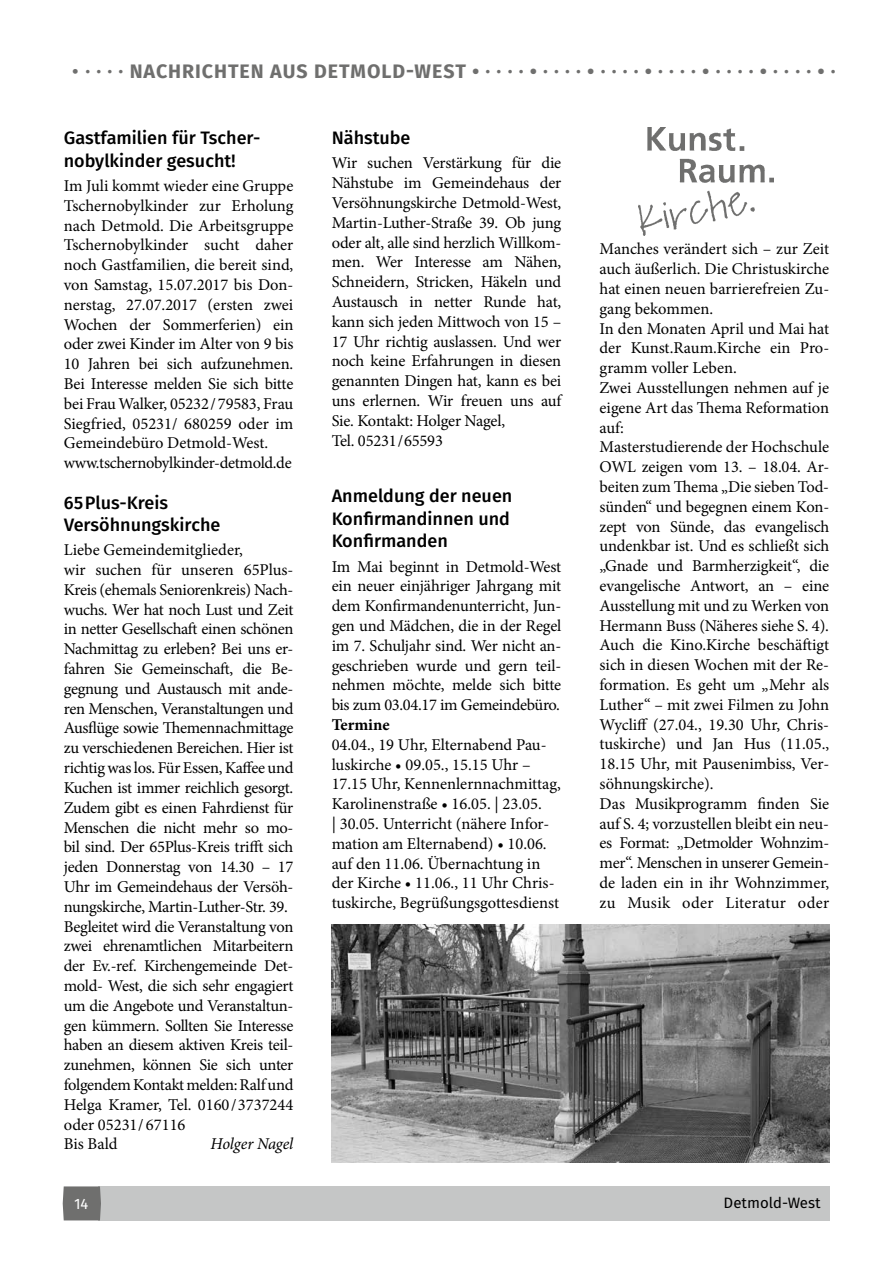
<style>
.page{position:relative;width:893px;height:1263px;background:#fff}
.page>*{position:absolute;margin:0;border:0;box-sizing:border-box;transform-origin:0 0}
.t1{font:700 19.5px "Fira Sans OT";letter-spacing:.05em;color:#6f6f6e}
.t2{font:18px/22.5px "Fira Sans OT Medium";color:#000}
.t3{font:16.5px/19.8px "Minion Pro";letter-spacing:-.01em;color:#000}
.t4{font:italic 16.5px "Minion Pro";letter-spacing:-.01em;color:#000}
.t5{font:700 16.5px "Minion Pro";color:#000}
.t6{font:15px "Fira Sans OT";color:#000}
.t7{font:15px "Fira Sans OT";color:#fff}
.s1{font-weight:400}
</style>
<div class="page">
<div style="left:98px;top:1186px;width:731px;height:34px;background:#c5c6c6"></div>
<svg style="left:63px;top:1186px;width:38px;height:34px"></svg>
<img style="left:638px;top:128px;width:135px;height:108px">
<img style="left:332px;top:924px;width:497px;height:238px">
<p class="t1" style="left:72px;top:57px;width:766px"><span class="s1">•</span> · · · · NACHRICHTEN AUS DETMOLD-WEST • · · · · • · · · · • · · · · • · · · · • · · · · • · · · · • ·</p>
<p class="t2" style="left:64px;top:128px;width:198px">Gastfamilien für Tscher&shy;nobylkinder gesucht!</p>
<p class="t3" style="left:64px;top:176px;width:231px">Im Juli kommt wieder eine Gruppe Tschernobylkinder zur Erholung nach Detmold. Die Arbeitsgruppe Tschernobylkinder sucht daher noch Gastfamilien, die bereit sind, von Samstag, 15.07.2017 bis Don&shy;nerstag, 27.07.2017 (ersten zwei Wochen der Sommerferien) ein oder zwei Kinder im Alter von 9 bis 10 Jahren bei sich aufzunehmen.<br>Bei Interesse melden Sie sich bitte bei Frau Walker, 05232/ 79583, Frau Siegfried, 05231/ 680259 oder im Gemeindebüro Detmold-West. www.tschernobylkinder-detmold.de</p>
<p class="t2" style="left:64px;top:492px;width:158px">65Plus-Kreis<br>Versöhnungskirche</p>
<p class="t3" style="left:64px;top:540px;width:231px">Liebe Gemeindemitglieder,<br>wir suchen für unseren 65Plus-Kreis (ehemals Seniorenkreis) Nach&shy;wuchs. Wer hat noch Lust und Zeit in netter Gesellschaft einen schönen Nachmittag zu erleben? Bei uns er&shy;fahren Sie Gemeinschaft, die Be&shy;gegnung und Austausch mit ande&shy;ren Menschen, Veranstaltungen und Ausflüge sowie Themennachmittage zu verschiedenen Bereichen. Hier ist richtig was los. Für Essen, Kaffee und Kuchen ist immer reichlich gesorgt.<br>Zudem gibt es einen Fahrdienst für Menschen die nicht mehr so mo&shy;bil sind. Der 65Plus-Kreis trifft sich jeden Donnerstag von 14.30 – 17<br>Uhr im Gemeindehaus der Versöh&shy;nungskirche, Martin-Luther-Str. 39.<br>Begleitet wird die Veranstaltung von zwei ehrenamtlichen Mitarbeitern der Ev.-ref. Kirchengemeinde Det&shy;mold- West, die sich sehr engagiert um die Angebote und Veranstaltun&shy;gen kümmern. Sollten Sie Interesse haben an diesem aktiven Kreis teil&shy;zunehmen, können Sie sich unter folgendem Kontakt melden: Ralf und Helga Kramer, Tel. 0160/3737244 oder 05231/ 67116<br>Bis Bald</p>
<p class="t4" style="left:211px;top:1133px;width:84px">Holger Nagel</p>
<p class="t2" style="left:332px;top:128px;width:80px">Nähstube</p>
<p class="t3" style="left:332px;top:153px;width:231px">Wir suchen Verstärkung für die<br>Nähstube im Gemeindehaus der<br>Versöhnungskirche Detmold-West,<br>Martin-Luther-Straße 39. Ob jung oder alt, alle sind herzlich Willkom&shy;men. Wer Interesse am Nähen,<br>Schneidern, Stricken, Häkeln und<br>Austausch in netter Runde hat, kann sich jeden Mittwoch von 15 –<br>17 Uhr richtig auslassen. Und wer noch keine Erfahrungen in diesen genannten Dingen hat, kann es bei uns erlernen. Wir freuen uns auf<br>Sie. Kontakt: Holger Nagel,<br>Tel. 05231/65593</p>
<p class="t2" style="left:332px;top:486px;width:182px">Anmeldung der neuen<br>Konfirmandinnen und<br>Konfirmanden</p>
<p class="t3" style="left:332px;top:556px;width:231px;text-align:justify">Im Mai beginnt in Detmold-West ein neuer einjähriger Jahrgang mit dem Konfirmandenunterricht, Jun&shy;gen und Mädchen, die in der Regel im 7. Schuljahr sind. Wer nicht an&shy;geschrieben wurde und gern teil&shy;nehmen möchte, melde sich bitte bis zum 03.04.17 im Gemeindebüro.</p>
<p class="t5" style="left:332px;top:713px;width:60px">Termine</p>
<p class="t3" style="left:332px;top:735px;width:231px">04.04., 19 Uhr, Elternabend Pau&shy;luskirche • 09.05., 15.15 Uhr – 17.15 Uhr, Kennenlernnachmittag, Karolinenstraße • 16.05. | 23.05.<br>| 30.05. Unterricht (nähere Infor&shy;mation am Elternabend) • 10.06. auf den 11.06. Übernachtung in der Kirche • 11.06., 11 Uhr Chris&shy;tuskirche, Begrüßungsgottesdienst</p>
<p class="t3" style="left:600px;top:239px;width:231px">Manches verändert sich – zur Zeit auch äußerlich. Die Christuskirche hat einen neuen barrierefreien Zu&shy;gang bekommen.<br>In den Monaten April und Mai hat der Kunst.Raum.Kirche ein Pro&shy;gramm voller Leben.<br>Zwei Ausstellungen nehmen auf je eigene Art das Thema Reformation auf:<br>Masterstudierende der Hochschule<br>OWL zeigen vom 13. – 18.04. Ar&shy;beiten zum Thema „Die sieben Tod&shy;sünden“ und begegnen einem Kon&shy;zept von Sünde, das evangelisch undenkbar ist. Und es schließt sich „Gnade und Barmherzigkeit“, die evangelische Antwort, an – eine<br>Ausstellung mit und zu Werken von<br>Hermann Buss (Näheres siehe S. 4).<br>Auch die Kino.Kirche beschäftigt sich in diesen Wochen mit der Re&shy;formation. Es geht um „Mehr als<br>Luther“ – mit zwei Filmen zu John<br>Wycliff (27.04., 19.30 Uhr, Chris&shy;tuskirche) und Jan Hus (11.05.,<br>18.15 Uhr, mit Pausenimbiss, Ver&shy;söhnungskirche).<br>Das Musikprogramm finden Sie auf S. 4; vorzustellen bleibt ein neu&shy;es Format: „Detmolder Wohnzim&shy;mer“. Menschen in unserer Gemein&shy;de laden ein in ihr Wohnzimmer, zu Musik oder Literatur oder</p>
<p class="t7" style="left:75px;top:1193px;width:15px">14</p>
<p class="t6" style="left:724px;top:1192px;width:99px">Detmold-West</p>
</div>
